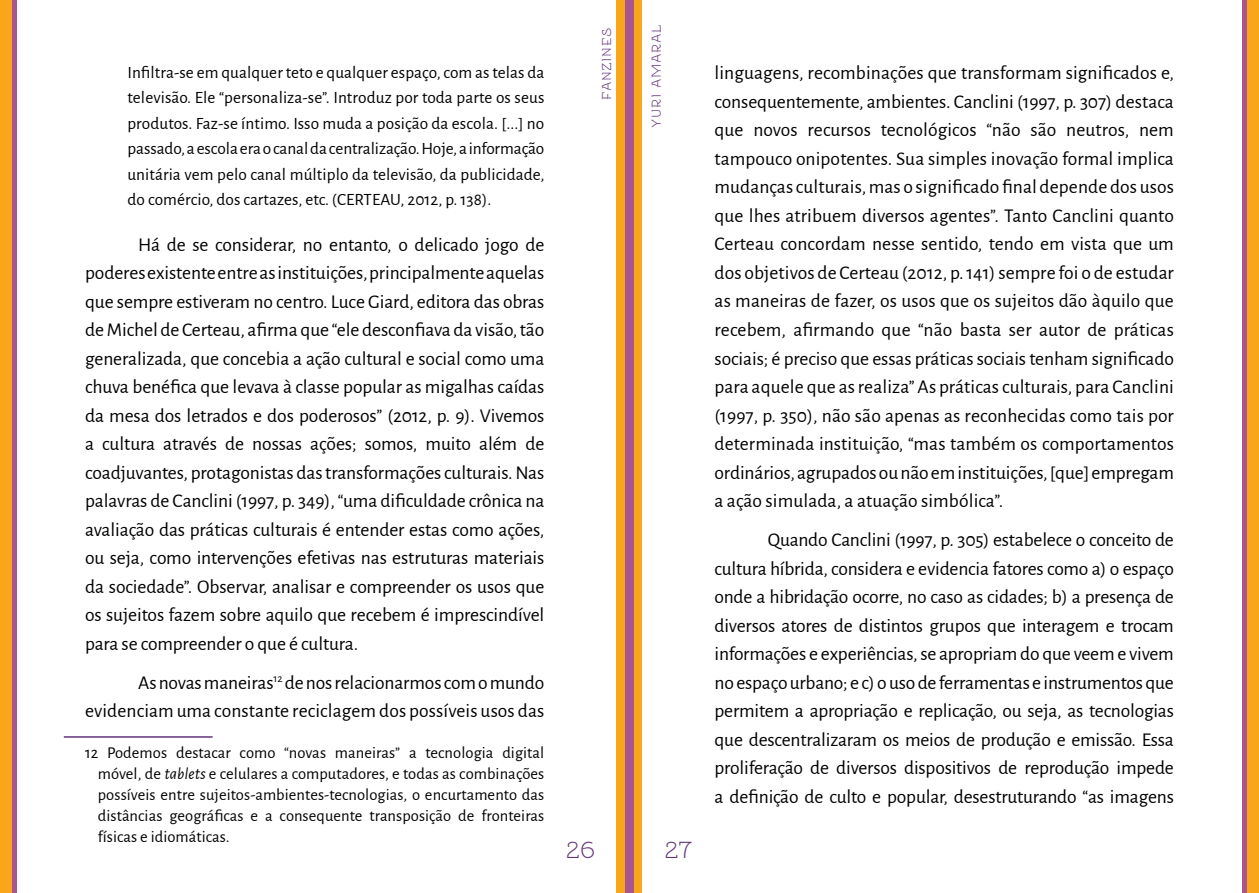
<style>
.page{position:relative;width:1259px;height:893px;background:#fff}
.page>*{position:absolute;margin:0;border:0;box-sizing:border-box;transform-origin:0 0}
.t1{font:27px "Etharnig Sc";color:#603279}
.t2{font:19.5px/28.5px "Alegreya Sans";letter-spacing:-.005em;color:#000;text-align:justify}
.t3{font:17.25px/25.5px "Alegreya Sans";letter-spacing:.005em;color:#000;text-align:justify}
.t4{font:16.5px/21px "Alegreya Sans";letter-spacing:.005em;color:#000;text-align:justify}
.t5{font:16.5px "Etharnig Sc";letter-spacing:.03em;color:#603279}
.s1{font-style:italic}
</style>
<div class="page">
<div style="left:0;top:0;width:13px;height:893px;background:#faa61a"></div>
<div style="left:1246px;top:0;width:13px;height:893px;background:#faa61a"></div>
<hr style="left:13px;top:0;width:4px;height:893px;background:#a9558f">
<hr style="left:1242px;top:0;width:4px;height:893px;background:#a9558f">
<div style="left:616px;top:0;width:9px;height:893px;background:#faa61a"></div>
<div style="left:633px;top:0;width:9px;height:893px;background:#faa61a"></div>
<div style="left:625px;top:0;width:8px;height:893px;background:#a9558f"></div>
<hr style="left:64px;top:736px;width:149px;height:2px;background:#603279">
<p class="t3" style="left:128px;top:58px;width:418px">Infiltra-se em qualquer teto e qualquer espaço, com as telas da televisão. Ele “personaliza-se”. Introduz por toda parte os seus produtos. Faz-se íntimo. Isso muda a posição da escola. [...] no passado, a escola era o canal da centralização. Hoje, a informação unitária vem pelo canal múltiplo da televisão, da publicidade, do comércio, dos cartazes, etc. (CERTEAU, 2012, p. 138).</p>
<p class="t2" style="left:85px;top:229px;width:461px;text-indent:53px">Há de se considerar, no entanto, o delicado jogo de poderes existente entre as instituições, principalmente aquelas que sempre estiveram no centro. Luce Giard, editora das obras de Michel de Certeau, afirma que “ele desconfiava da visão, tão generalizada, que concebia a ação cultural e social como uma chuva benéfica que levava à classe popular as migalhas caídas da mesa dos letrados e dos poderosos” (2012, p. 9). Vivemos a cultura através de nossas ações; somos, muito além de coadjuvantes, protagonistas das transformações culturais. Nas palavras de Canclini (1997, p. 349), “uma dificuldade crônica na avaliação das práticas culturais é entender estas como ações, ou seja, como intervenções efetivas nas estruturas materiais da sociedade”. Observar, analisar e compreender os usos que os sujeitos fazem sobre aquilo que recebem é imprescindível para se compreender o que é cultura.</p>
<p class="t2" style="left:85px;top:667px;width:461px;text-align:right">As novas maneiras<sup>12</sup> de nos relacionarmos com o mundo evidenciam uma constante reciclagem dos possíveis usos das</p>
<p class="t4" style="left:98px;top:741px;width:448px;text-indent:-13px">12 Podemos destacar como “novas maneiras” a tecnologia digital móvel, de <span class="s1">tablets</span> e celulares a computadores, e todas as combinações possíveis entre sujeitos-ambientes-tecnologias, o encurtamento das distâncias geográficas e a consequente transposição de fronteiras físicas e idiomáticas.</p>
<p class="t5" style="left:598px;top:100px;width:73px;rotate:-90deg">fanzines</p>
<p class="t5" style="left:647px;top:127px;width:104px;rotate:-90deg">yuri amaral</p>
<h1 class="t1" style="left:565px;top:836px;width:32px">26</h1>
<h1 class="t1" style="left:664px;top:836px;width:30px">27</h1>
<p class="t2" style="left:714px;top:58px;width:461px">linguagens, recombinações que transformam significados e, consequentemente, ambientes. Canclini (1997, p. 307) destaca que novos recursos tecnológicos “não são neutros, nem tampouco onipotentes. Sua simples inovação formal implica mudanças culturais, mas o significado final depende dos usos que lhes atribuem diversos agentes”. Tanto Canclini quanto Certeau concordam nesse sentido, tendo em vista que um dos objetivos de Certeau (2012, p. 141) sempre foi o de estudar as maneiras de fazer, os usos que os sujeitos dão àquilo que recebem, afirmando que “não basta ser autor de práticas sociais; é preciso que essas práticas sociais tenham significado para aquele que as realiza” As práticas culturais, para Canclini (1997, p. 350), não são apenas as reconhecidas como tais por determinada instituição, “mas também os comportamentos ordinários, agrupados ou não em instituições, [que] empregam a ação simulada, a atuação simbólica”.</p>
<p class="t2" style="left:714px;top:525px;width:461px;text-indent:53px">Quando Canclini (1997, p. 305) estabelece o conceito de cultura híbrida, considera e evidencia fatores como a) o espaço onde a hibridação ocorre, no caso as cidades; b) a presença de diversos atores de distintos grupos que interagem e trocam informações e experiências, se apropriam do que veem e vivem no espaço urbano; e c) o uso de ferramentas e instrumentos que permitem a apropriação e replicação, ou seja, as tecnologias que descentralizaram os meios de produção e emissão. Essa proliferação de diversos dispositivos de reprodução impede a definição de culto e popular, desestruturando “as imagens</p>
</div>
